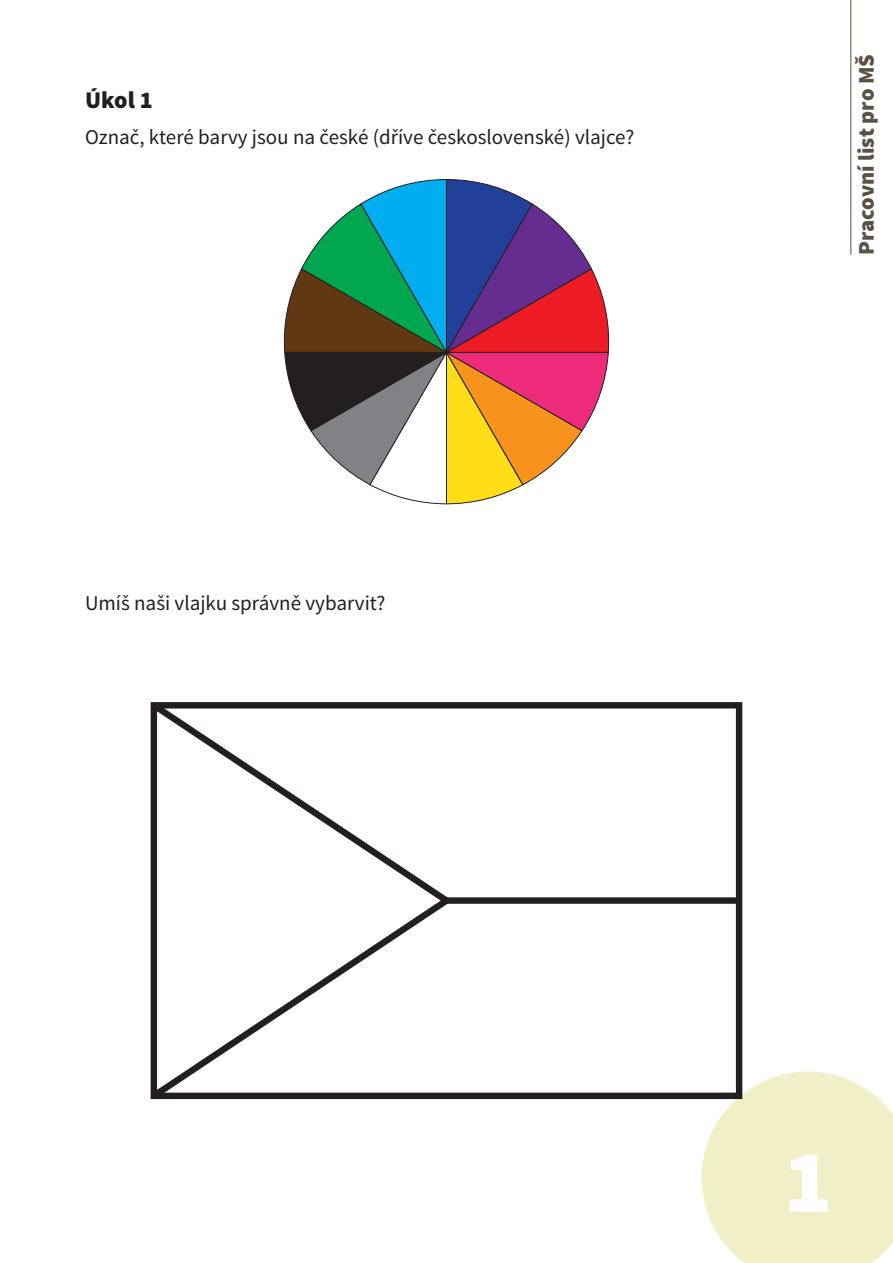
<style>
.page{position:relative;width:893px;height:1263px;background:#fff}
.page>*{position:absolute;margin:0;border:0;box-sizing:border-box;transform-origin:0 0}
.t1{font:900 90px "Source Sans Pro";color:#fff}
.t2{font:900 24px "Source Sans Pro";color:#231f20}
.t3{font:900 22.5px "Source Sans Pro";color:#5b5142}
.t4{font:21px "Source Sans Pro";color:#231f20}
</style>
<div class="page">
<svg style="left:702px;top:1071px;width:191px;height:192px;background:#f2f0ce"></svg>
<hr style="left:850px;top:0;width:1px;height:255px;background:#5b5142">
<div style="left:151px;top:702px;width:591px;height:397px;border:6px solid #231f20"></div>
<svg style="left:150px;top:702px;width:308px;height:398px"></svg>
<div style="left:446px;top:897px;width:293px;height:7px;background:#231f20"></div>
<svg style="left:284px;top:179px;width:325px;height:325px"></svg>
<p class="t2" style="left:85px;top:91px;width:69px">Úkol 1</p>
<p class="t4" style="left:85px;top:129px;width:551px">Označ, které barvy jsou na české (dříve československé) vlajce?</p>
<p class="t4" style="left:85px;top:595px;width:302px">Umíš naši vlajku správně vybarvit?</p>
<p class="t3" style="left:858px;top:255px;width:202px;rotate:-90deg">Pracovní list pro MŠ</p>
<h1 class="t1" style="left:784px;top:1147px;width:50px">1</h1>
</div>
